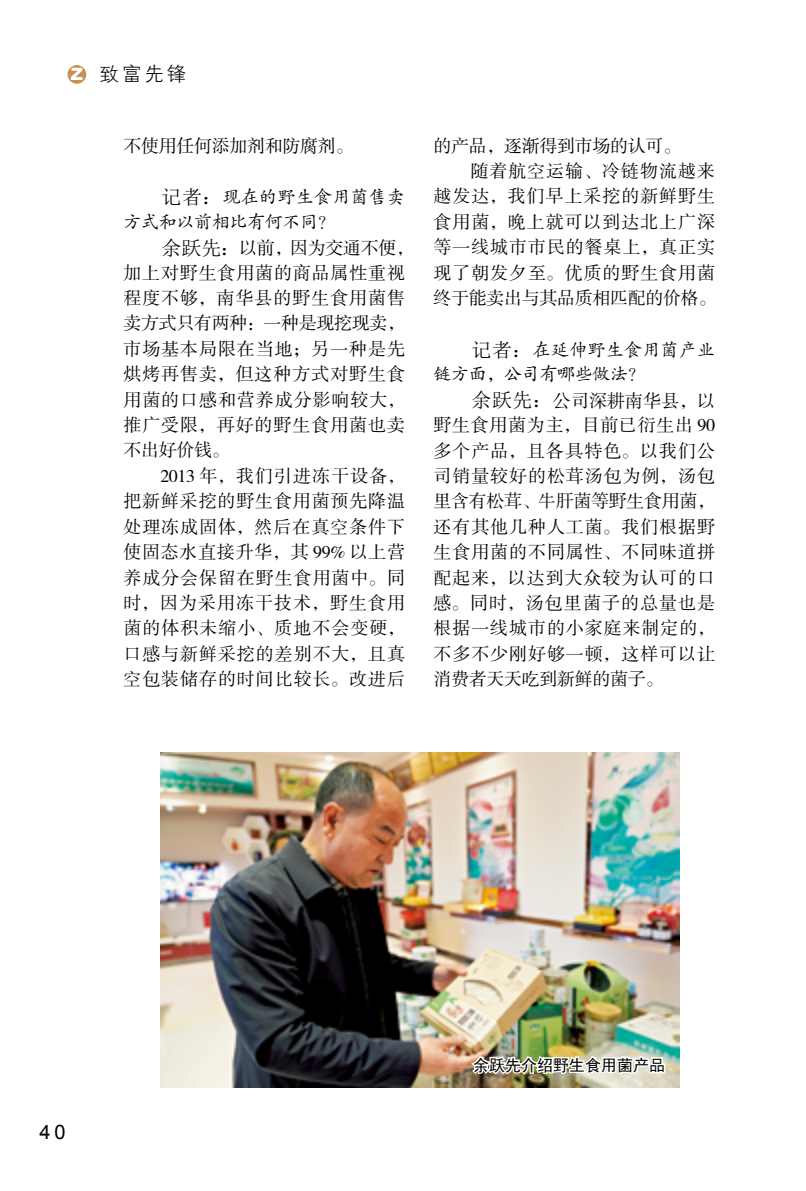
<style>
.page{position:relative;width:806px;height:1191px;background:#fff}
.page>*{position:absolute;margin:0;border:0;box-sizing:border-box;transform-origin:0 0}
.t1{font:20px "FZXH1 JW GB1 0";color:#000}
.t2{font:20px "Arial";color:#000}
.t3{font:18px/25.4px "FZSSK GBK1 0";letter-spacing:.05em;color:#000;text-align:justify}
.t4{font:18px "FZSSK GBK1 0";letter-spacing:-.02em;color:#000}
.t5{font:18px/24.4px "FZKTK GBK1 0";letter-spacing:-.005em;color:#000}
.t6{font:18px/24.4px "FZKTK GBK1 0";letter-spacing:.015em;color:#000}
.t7{font:16px "Sim Hei";color:#000}
.s1{font-family:"Arial";font-weight:900;font-size:17px;color:#fff}
.s2{font-family:"Sim Sun";font-size:20px}
</style>
<div class="page">
<div style="left:67px;top:65px;width:19px;height:19px;background:#c98f56;border-radius:50%"></div>
<img style="left:160px;top:753px;width:519px;height:334px">
<img style="left:467px;top:1053px;width:199px;height:35px">
<p class="t1" style="left:71px;top:63px;width:117px"><span class="s1">Z</span> 致富先锋</p>
<p class="t4" style="left:123px;top:136px;width:231px">不使用任何添加剂和防腐剂。</p>
<p class="t5" style="left:123px;top:185px;width:283px;text-indent:38px"><span class="s2">记者：</span>现在的野生食用菌售卖方式和以前相比有何不同？</p>
<p class="t3" style="left:123px;top:236px;width:292px;text-align:left;text-indent:38px"><span class="s2">余跃先：</span>以前，因为交通不便，加上对野生食用菌的商品属性重视程度不够，南华县的野生食用菌售卖方式只有两种：一种是现挖现卖，市场基本局限在当地；另一种是先烘烤再售卖，但这种方式对野生食用菌的口感和营养成分影响较大，推广受限，再好的野生食用菌也卖不出好价钱。</p>
<p class="t3" style="left:123px;top:464px;width:283px;text-indent:37px">2013 年，我们引进冻干设备，把新鲜采挖的野生食用菌预先降温处理冻成固体，然后在真空条件下使固态水直接升华，其 99% 以上营养成分会保留在野生食用菌中。同时，因为采用冻干技术，野生食用菌的体积未缩小、质地不会变硬，口感与新鲜采挖的差别不大，且真空包装储存的时间比较长。改进后</p>
<p class="t4" style="left:433px;top:136px;width:249px">的产品，逐渐得到市场的认可。</p>
<p class="t3" style="left:470px;top:159px;width:246px">随着航空运输、冷链物流越来</p>
<p class="t3" style="left:433px;top:184px;width:283px">越发达，我们早上采挖的新鲜野生</p>
<p class="t3" style="left:433px;top:210px;width:283px">食用菌，晚上就可以到达北上广深</p>
<p class="t3" style="left:433px;top:235px;width:283px">等一线城市市民的餐桌上，真正实</p>
<p class="t3" style="left:433px;top:261px;width:283px">现了朝发夕至。优质的野生食用菌</p>
<p class="t4" style="left:433px;top:288px;width:284px">终于能卖出与其品质相匹配的价格。</p>
<p class="t6" style="left:433px;top:338px;width:283px;text-indent:38px"><span class="s2">记者：</span>在延伸野生食用菌产业链方面，公司有哪些做法？</p>
<p class="t3" style="left:433px;top:389px;width:283px;text-indent:38px"><span class="s2">余跃先：</span>公司深耕南华县，以野生食用菌为主，目前已衍生出 90多个产品，且各具特色。以我们公司销量较好的松茸汤包为例，汤包里含有松茸、牛肝菌等野生食用菌，还有其他几种人工菌。我们根据野生食用菌的不同属性、不同味道拼配起来，以达到大众较为认可的口感。同时，汤包里菌子的总量也是根据一线城市的小家庭来制定的，不多不少刚好够一顿，这样可以让消费者天天吃到新鲜的菌子。</p>
<p class="t2" style="left:39px;top:1118px;width:28px">40</p>
<p class="t7" style="left:473px;top:1057px;width:193px">余跃先介绍野生食用菌产品</p>
</div>
